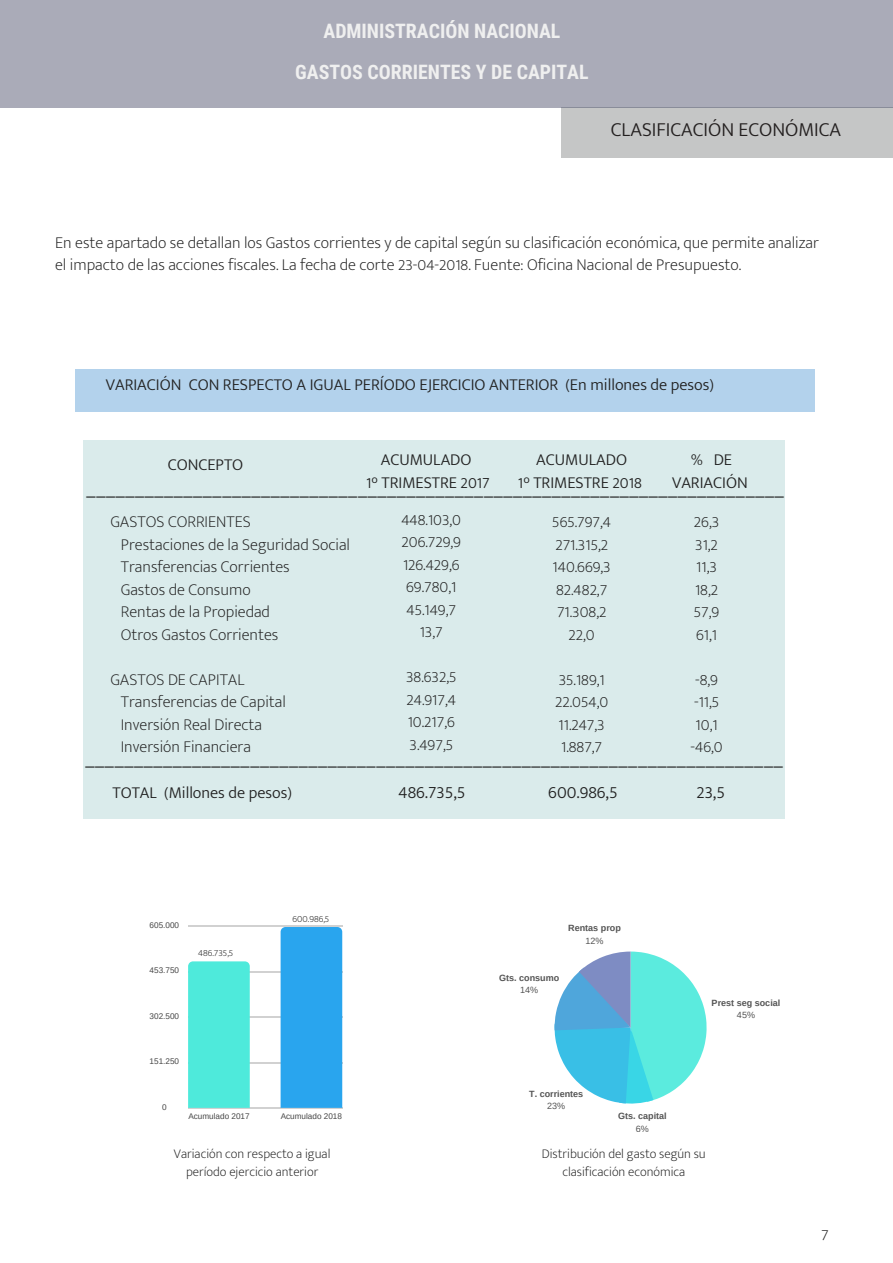
<style>
.page{position:relative;width:893px;height:1263px;background:#fff}
.page>*{position:absolute;margin:0;border:0;box-sizing:border-box;transform-origin:0 0}
.t1{font:200 26.55px "Mukta Mahee";color:#222}
.t2{font:700 19.8px/40.5px "Roboto Condensed";color:#efefef;text-align:center}
.t3{font:300 19.8px "Mukta Mahee";color:#231f1f}
.t4{font:300 18.15px "Mukta Mahee";color:#222}
.t5{font:200 16.5px/22.5px "Mukta Mahee";color:#222}
.t6{font:300 16.5px/22.5px "Mukta Mahee";color:#222;text-align:center}
.t7{font:200 13.2px/18px "Mukta Mahee";color:#222;text-align:center}
.t8{font:200 9.9px "Mukta Mahee";color:#222}
.t9{font:700 9px "Arimo";color:#222}
.t10{font:9px "Arimo";color:#222}
.t11{font:8.1px "Arimo";color:#222}
</style>
<div class="page">
<div style="left:83px;top:440px;width:702px;height:379px;background:#daebeb"></div>
<div style="left:76px;top:369px;width:739px;height:43px;background:#b3d2ec"></div>
<div style="left:562px;top:107px;width:331px;height:51px;background:#c5c6c6"></div>
<div style="left:0;top:0;width:893px;height:108px;background:#aaabb8"></div>
<hr style="left:188px;top:1108px;width:154px;height:1px;background:#222">
<hr style="left:188px;top:1062px;width:154px;height:1px;background:#222">
<hr style="left:188px;top:1017px;width:154px;height:1px;background:#222">
<hr style="left:188px;top:971px;width:154px;height:1px;background:#222">
<hr style="left:188px;top:926px;width:154px;height:1px;background:#222">
<div style="left:188px;top:961px;width:62px;height:147px;background:#4eeadb"></div>
<div style="left:281px;top:927px;width:61px;height:181px;background:#29a5ee"></div>
<svg style="left:554px;top:951px;width:153px;height:153px"></svg>
<p class="t2" style="left:295px;top:11px;width:295px">ADMINISTRACIÓN NACIONAL<br>GASTOS CORRIENTES Y DE CAPITAL</p>
<p class="t3" style="left:611px;top:118px;width:232px">CLASIFICACIÓN ECONÓMICA</p>
<p class="t5" style="left:55px;top:231px;width:765px">En este apartado se detallan los Gastos corrientes y de capital según su clasificación económica, que permite analizar el impacto de las acciones fiscales. La fecha de corte 23-04-2018. Fuente: Oficina Nacional de Presupuesto.</p>
<p class="t6" style="left:106px;top:373px;width:609px">VARIACIÓN CON RESPECTO A IGUAL PERÍODO EJERCICIO ANTERIOR (En millones de pesos)</p>
<p class="t6" style="left:168px;top:453px;width:77px">CONCEPTO</p>
<p class="t6" style="left:366px;top:448px;width:125px">ACUMULADO<br>1° TRIMESTRE 2017</p>
<p class="t6" style="left:518px;top:448px;width:125px">ACUMULADO<br>1° TRIMESTRE 2018</p>
<p class="t6" style="left:672px;top:448px;width:77px">% DE<br>VARIACIÓN</p>
<h1 class="t1" style="left:86px;top:466px;width:699px">________________________________________________________________________</h1>
<p class="t5" style="left:121px;top:510px;width:231px;text-indent:-10px">GASTOS CORRIENTES<br>Prestaciones de la Seguridad Social<br>Transferencias Corrientes<br>Gastos de Consumo<br>Rentas de la Propiedad<br>Otros Gastos Corrientes</p>
<p class="t5" style="left:121px;top:668px;width:167px;text-indent:-10px">GASTOS DE CAPITAL<br>Transferencias de Capital<br>Inversión Real Directa<br>Inversión Financiera</p>
<p class="t5" style="left:401px;top:508px;width:61px;text-align:center">448.103,0<br>206.729,9<br>126.429,6<br>69.780,1<br>45.149,7<br>13,7</p>
<p class="t5" style="left:406px;top:665px;width:52px;text-align:justify">38.632,5<br>24.917,4<br>10.217,6<br>3.497,5</p>
<p class="t5" style="left:552px;top:510px;width:60px;text-align:center">565.797,4<br>271.315,2<br>140.669,3<br>82.482,7<br>71.308,2<br>22,0</p>
<p class="t5" style="left:555px;top:668px;width:55px;text-align:center">35.189,1<br>22.054,0<br>11.247,3<br>1.887,7</p>
<p class="t5" style="left:694px;top:510px;width:27px">26,3<br>31,2<br>11,3<br>18,2<br>57,9<br>61,1</p>
<p class="t5" style="left:690px;top:668px;width:34px;text-align:center">-8,9 -11,5<br>10,1 -46,0</p>
<h1 class="t1" style="left:85px;top:736px;width:699px">________________________________________________________________________</h1>
<p class="t6" style="left:112px;top:781px;width:181px">TOTAL (Millones de pesos)</p>
<p class="t11" style="left:150px;top:920px;width:31px">605.000</p>
<p class="t11" style="left:150px;top:965px;width:31px">453.750</p>
<p class="t11" style="left:150px;top:1012px;width:31px">302.500</p>
<p class="t11" style="left:150px;top:1057px;width:31px">151.250</p>
<p class="t8" style="left:198px;top:947px;width:37px">486.735,5</p>
<p class="t8" style="left:293px;top:913px;width:38px">600.986,5</p>
<p class="t11" style="left:162px;top:1103px;width:6px">0</p>
<p class="t11" style="left:188px;top:1112px;width:63px">Acumulado 2017</p>
<p class="t11" style="left:281px;top:1112px;width:63px">Acumulado 2018</p>
<p class="t4" style="left:399px;top:781px;width:68px">486.735,5</p>
<p class="t4" style="left:548px;top:781px;width:71px">600.986,5</p>
<p class="t4" style="left:697px;top:781px;width:30px">23,5</p>
<p class="t9" style="left:568px;top:923px;width:54px">Rentas prop</p>
<p class="t10" style="left:585px;top:935px;width:20px">12%</p>
<p class="t9" style="left:499px;top:973px;width:62px">Gts. consumo</p>
<p class="t10" style="left:520px;top:985px;width:20px">14%</p>
<p class="t9" style="left:529px;top:1089px;width:56px">T. corrientes</p>
<p class="t10" style="left:547px;top:1101px;width:20px">23%</p>
<p class="t9" style="left:618px;top:1111px;width:50px">Gts. capital</p>
<p class="t10" style="left:636px;top:1123px;width:15px">6%</p>
<p class="t9" style="left:712px;top:997px;width:70px">Prest seg social</p>
<p class="t10" style="left:737px;top:1010px;width:20px">45%</p>
<p class="t7" style="left:174px;top:1144px;width:158px">Variación con respecto a igual período ejercicio anterior</p>
<p class="t7" style="left:542px;top:1144px;width:165px">Distribución del gasto según su clasificación económica</p>
<p class="t5" style="left:821px;top:1223px;width:9px">7</p>
</div>
